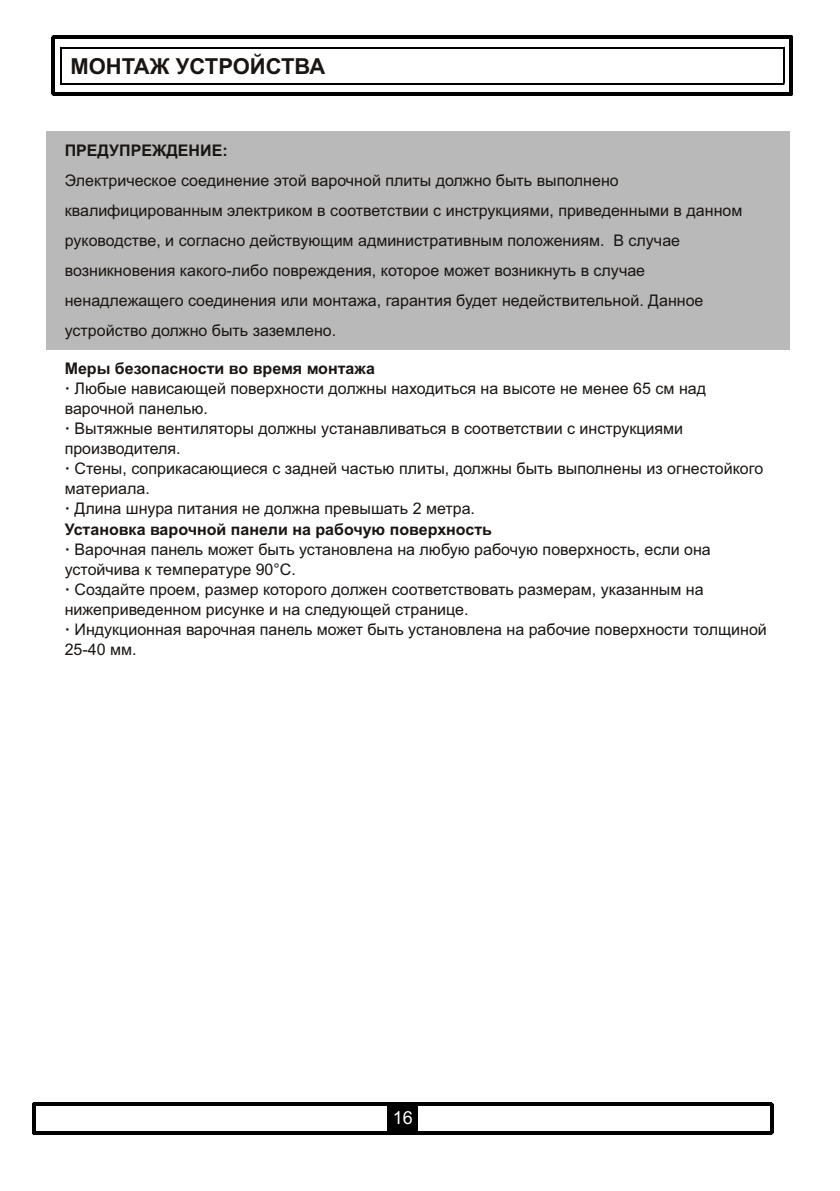
<style>
.page{position:relative;width:840px;height:1191px;background:#fff}
.page>*{position:absolute;margin:0;border:0;box-sizing:border-box;transform-origin:0 0}
.t1{font:700 22px "Arial";color:#181512}
.t2{font:18px "Arial";color:#fff}
.t3{font:16px/20px "Arial";color:#181512}
.t4{font:700 16px "Arial";color:#181512}
.s1{font-weight:700}
</style>
<div class="page">
<div style="left:46px;top:131px;width:743px;height:218px;background:#bab9b9"></div>
<hr style="left:53px;top:36px;width:738px;height:3px;background:#000">
<hr style="left:789px;top:37px;width:3px;height:57px;background:#000">
<hr style="left:53px;top:92px;width:738px;height:3px;background:#000">
<hr style="left:52px;top:37px;width:3px;height:57px;background:#000">
<hr style="left:61px;top:47px;width:722px;height:2px;background:#000">
<hr style="left:782px;top:48px;width:2px;height:35px;background:#000">
<hr style="left:61px;top:83px;width:722px;height:1px;background:#000">
<hr style="left:60px;top:48px;width:2px;height:35px;background:#000">
<hr style="left:34px;top:1102px;width:737px;height:3px;background:#000">
<hr style="left:769px;top:1104px;width:3px;height:28px;background:#000">
<hr style="left:34px;top:1131px;width:737px;height:3px;background:#000">
<hr style="left:32px;top:1104px;width:3px;height:28px;background:#000">
<div style="left:387px;top:1104px;width:30px;height:28px;background:#000"></div>
<h1 class="t1" style="left:70px;top:58px;width:256px">МОНТАЖ УСТРОЙСТВА</h1>
<p class="t4" style="left:65px;top:144px;width:164px">ПРЕДУПРЕЖДЕНИЕ:</p>
<p class="t3" style="left:65px;top:167px;width:678px;line-height:30px">Электрическое соединение этой варочной плиты должно быть выполнено квалифицированным электриком в соответствии с инструкциями, приведенными в данном руководстве, и согласно действующим административным положениям. В случае возникновения какого-либо повреждения, которое может возникнуть в случае ненадлежащего соединения или монтажа, гарантия будет недействительной. Данное устройство должно быть заземлено.</p>
<p class="t3" style="left:65px;top:360px;width:703px"><span class="s1">Меры безопасности во время монтажа<br>·</span> Любые нависающей поверхности должны находиться на высоте не менее 65 см над варочной панелью.<br><span class="s1">·</span> Вытяжные вентиляторы должны устанавливаться в соответствии с инструкциями производителя.<br><span class="s1">·</span> Стены, соприкасающиеся с задней частью плиты, должны быть выполнены из огнестойкого материала.<br><span class="s1">·</span> Длина шнура питания не должна превышать 2 метра.<br><span class="s1">Установка варочной панели на рабочую поверхность<br>·</span> Варочная панель может быть установлена на любую рабочую поверхность, если она устойчива к температуре 90°C.<br><span class="s1">·</span> Создайте проем, размер которого должен соответствовать размерам, указанным на нижеприведенном рисунке и на следующей странице.<br><span class="s1">·</span> Индукционная варочная панель может быть установлена на рабочие поверхности толщиной 25-40 мм.</p>
<p class="t2" style="left:392px;top:1111px;width:22px">16</p>
</div>
